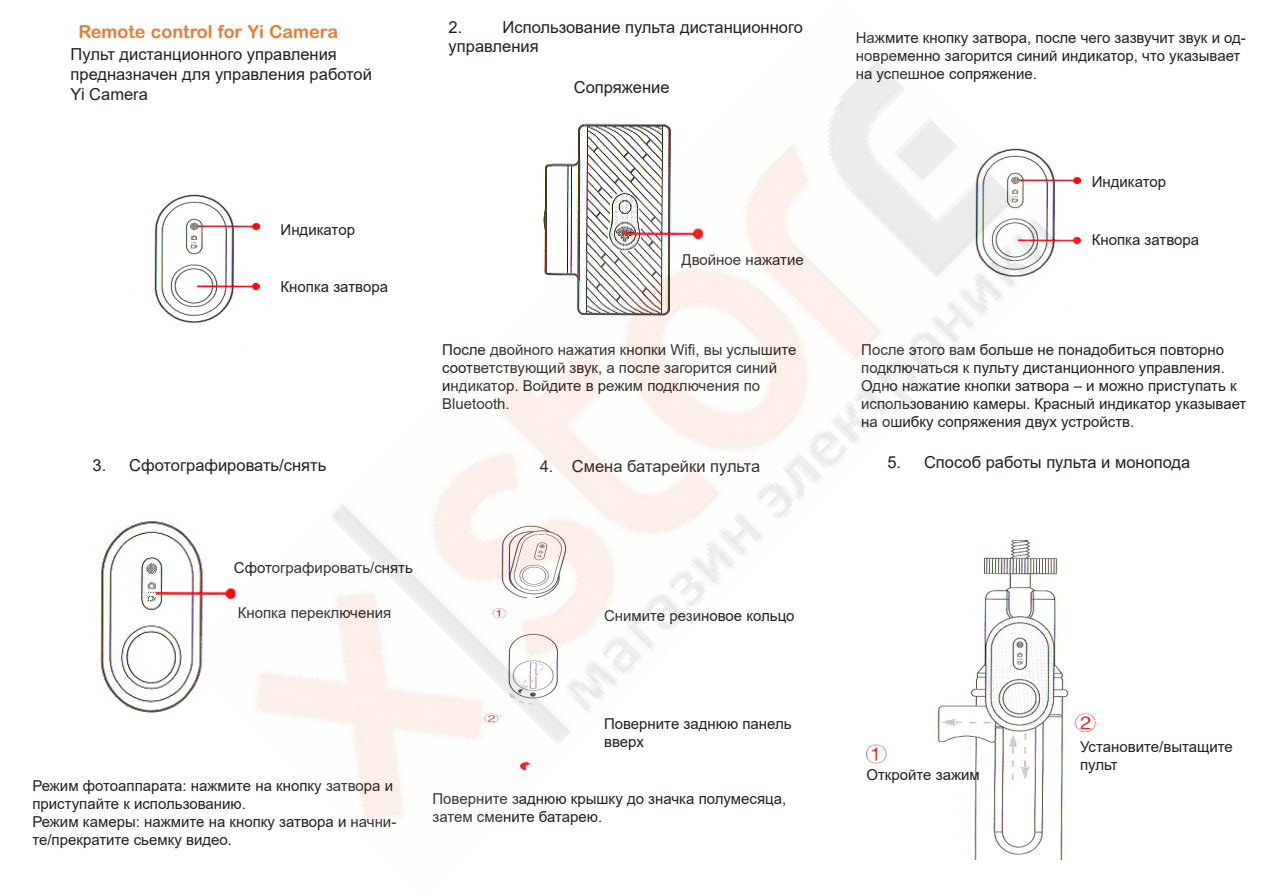
<style>
.page{position:relative;width:1263px;height:893px;background:#fff}
.page>*{position:absolute;margin:0;border:0;box-sizing:border-box;transform-origin:0 0}
.t1{font:700 18px "Arial Rounded MT Pro Cyr";color:#e87a33}
.t2{font:16.5px/19.8px "Arial";color:#231f20}
.t3{font:15px/18px "Arial";color:#231f20}
</style>
<div class="page">
<img style="left:100px;top:521px;width:85px;height:192px">
<img style="left:148px;top:195px;width:37px;height:127px">
<img style="left:185px;top:61px;width:893px;height:799px">
<p class="t1" style="left:78px;top:21px;width:261px">Remote control for Yi Camera</p>
<p class="t2" style="left:71px;top:44px;width:303px">Пульт дистанционного управления предназначен для управления работой<br>Yi Camera</p>
<p class="t3" style="left:281px;top:220px;width:76px">Индикатор</p>
<p class="t3" style="left:281px;top:278px;width:109px">Кнопка затвора</p>
<p class="t2" style="left:449px;top:17px;width:15px">2.</p>
<p class="t2" style="left:449px;top:17px;width:356px;text-indent:54px">Использование пульта дистанционного управления</p>
<p class="t2" style="left:574px;top:77px;width:97px">Сопряжение</p>
<p class="t3" style="left:682px;top:250px;width:124px">Двойное нажатие</p>
<p class="t3" style="left:442px;top:341px;width:356px">После двойного нажатия кнопки Wifi, вы услышите соответствующий звук, а после загорится синий индикатор. Войдите в режим подключения по Bluetooth.</p>
<p class="t3" style="left:856px;top:29px;width:392px">Нажмите кнопку затвора, после чего зазвучит звук и од&shy;новременно загорится синий индикатор, что указывает на успешное сопряжение.</p>
<p class="t3" style="left:1092px;top:173px;width:76px">Индикатор</p>
<p class="t3" style="left:1092px;top:230px;width:109px">Кнопка затвора</p>
<p class="t3" style="left:861px;top:340px;width:387px">После этого вам больше не понадобиться повторно подключаться к пульту дистанционного управления.<br>Одно нажатие кнопки затвора – и можно приступать к использованию камеры. Красный индикатор указывает на ошибку сопряжения двух устройств.</p>
<p class="t2" style="left:93px;top:455px;width:235px">3. Сфотографировать/снять</p>
<p class="t2" style="left:887px;top:453px;width:305px">5. Способ работы пульта и монопода</p>
<p class="t2" style="left:540px;top:456px;width:222px">4. Смена батарейки пульта</p>
<p class="t3" style="left:234px;top:559px;width:181px">Сфотографировать/снять</p>
<p class="t3" style="left:238px;top:604px;width:155px">Кнопка переключения</p>
<p class="t3" style="left:604px;top:606px;width:192px">Снимите резиновое кольцо</p>
<p class="t3" style="left:32px;top:776px;width:362px">Режим фотоаппарата: нажмите на кнопку затвора и приступайте к использованию.</p>
<p class="t3" style="left:32px;top:812px;width:365px">Режим камеры: нажмите на кнопку затвора и начни&shy;те/прекратите сьемку видео.</p>
<p class="t3" style="left:604px;top:714px;width:189px">Поверните заднюю панель вверх</p>
<p class="t3" style="left:432px;top:790px;width:355px">Поверните заднюю крышку до значка полумесяца, затем смените батарею.</p>
<p class="t3" style="left:866px;top:765px;width:115px">Откройте зажим</p>
<p class="t3" style="left:1080px;top:738px;width:154px">Установите/вытащите пульт</p>
</div>
